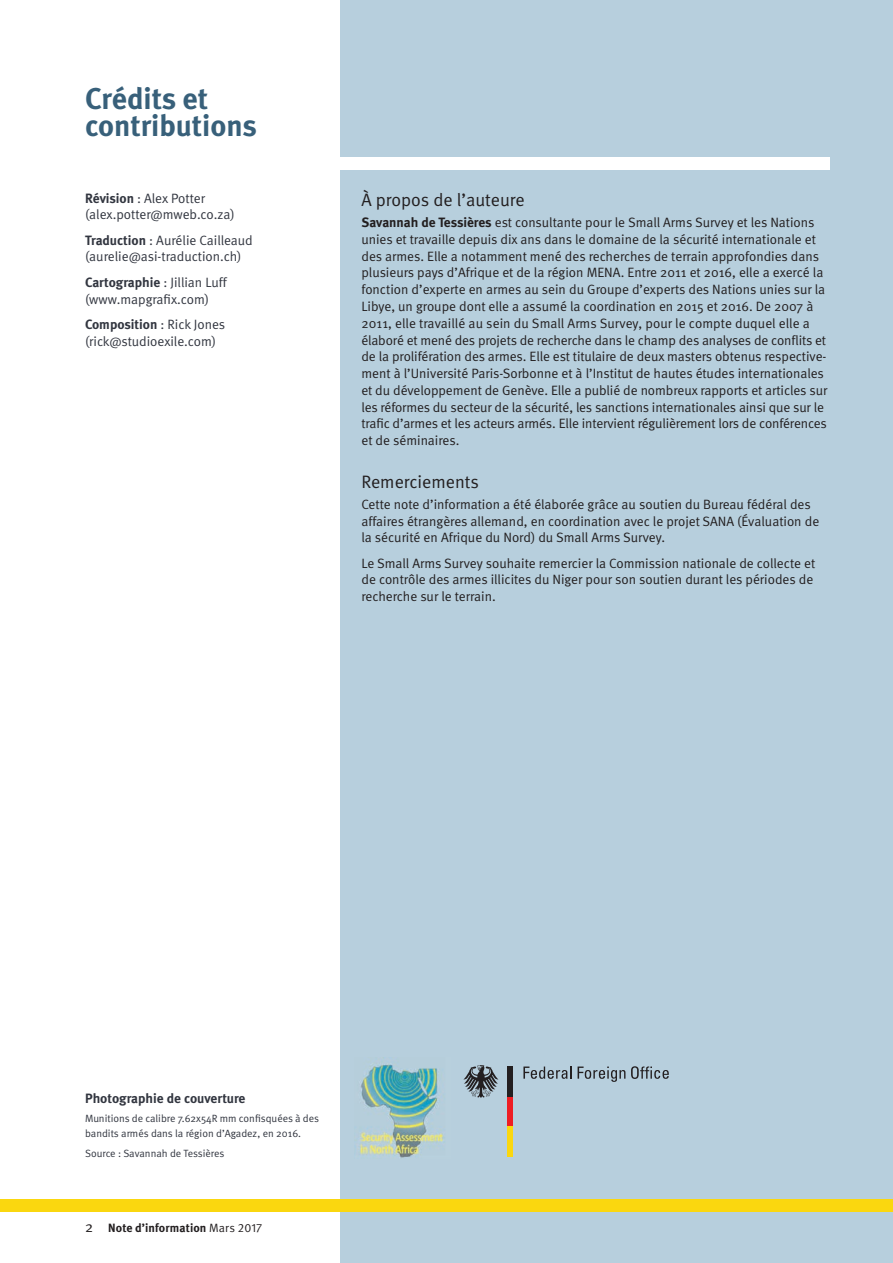
<style>
.page{position:relative;width:893px;height:1263px;background:#fff}
.page>*{position:absolute;margin:0;border:0;box-sizing:border-box;transform-origin:0 0}
.t1{font:700 30px/27px "Meta";color:#38607a}
.t2{font:18px "Meta Normal";color:#231f20}
.t3{font:13.5px/16.8px "Meta Normal";letter-spacing:-.005em;color:#231f20}
.t4{font:13.5px/16.8px "Meta Normal";color:#323640}
.t5{font:700 13.5px "Meta";color:#323640}
.t6{font:700 12px "Meta";letter-spacing:.01em;color:#231f20}
.t7{font:10.5px/15px "Meta Normal";color:#323640}
.s1{font-family:"Meta";font-weight:700}
.s2{font-family:"Meta Normal";font-weight:400}
.s3{font-family:"Meta Normal";font-weight:400;font-size:15px}
.s4{font-family:"Meta Normal Expert";font-weight:400}
</style>
<div class="page">
<div style="left:340px;top:0;width:553px;height:1263px;background:#b7cfdd"></div>
<div style="left:0;top:1199px;width:893px;height:13px;background:#fad70f"></div>
<div style="left:85px;top:158px;width:744px;height:12px;background:#fff"></div>
<div style="left:507px;top:1096px;width:6px;height:31px;background:#ee1d23"></div>
<div style="left:507px;top:1127px;width:6px;height:30px;background:#fad70f"></div>
<div style="left:507px;top:1067px;width:6px;height:30px;background:#231f20"></div>
<svg style="left:463px;top:1065px;width:35px;height:33px"></svg>
<svg style="left:523px;top:1066px;width:48px;height:13px"></svg>
<svg style="left:578px;top:1066px;width:47px;height:16px"></svg>
<svg style="left:631px;top:1066px;width:38px;height:13px"></svg>
<img style="left:355px;top:1057px;width:89px;height:101px">
<h1 class="t1" style="left:85px;top:85px;width:173px">Crédits et contributions</h1>
<p class="t4" style="left:85px;top:189px;width:151px"><span class="s1">Révision</span> : Alex Potter (alex.potter@mweb.co.za)</p>
<p class="t4" style="left:85px;top:231px;width:169px"><span class="s1">Traduction</span> : Aurélie Cailleaud (aurelie@asi-traduction.ch)</p>
<p class="t5" style="left:85px;top:273px;width:143px">Cartographie <span class="s2">: Jillian Luff</span></p>
<p class="t4" style="left:85px;top:290px;width:126px">(www.mapgrafix.com)</p>
<p class="t5" style="left:85px;top:316px;width:142px">Composition <span class="s2">: Rick Jones</span></p>
<p class="t4" style="left:85px;top:332px;width:133px">(rick@studioexile.com)</p>
<h2 class="t2" style="left:361px;top:189px;width:165px">À propos de l’auteure</h2>
<p class="t3" style="left:361px;top:214px;width:467px"><span class="s1">Savannah de Tessières</span> est consultante pour le Small Arms Survey et les Nations unies et travaille depuis dix ans dans le domaine de la sécurité internationale et des armes. Elle a notamment mené des recherches de terrain approfondies dans plusieurs pays d’Afrique et de la région MENA. Entre 2011 et 2016, elle a exercé la fonction d’experte en armes au sein du Groupe d’experts des Nations unies sur la Libye, un groupe dont elle a assumé la coordination en 2015 et 2016. De 2007 à 2011, elle travaillé au sein du Small Arms Survey, pour le compte duquel elle a élaboré et mené des projets de recherche dans le champ des analyses de conflits et de la prolifération des armes. Elle est titulaire de deux masters obtenus respective&shy;ment à l’Université Paris-Sorbonne et à l’Institut de hautes études internationales et du développement de Genève. Elle a publié de nombreux rapports et articles sur les réformes du secteur de la sécurité, les sanctions internationales ainsi que sur le trafic d’armes et les acteurs armés. Elle intervient régulièrement lors de conférences et de séminaires.</p>
<h2 class="t2" style="left:361px;top:471px;width:119px">Remerciements</h2>
<p class="t3" style="left:361px;top:495px;width:459px">Cette note d’information a été élaborée grâce au soutien du Bureau fédéral des affaires étrangères allemand, en coordination avec le projet SANA (Évaluation de la sécurité en Afrique du Nord) du Small Arms Survey.</p>
<p class="t3" style="left:361px;top:554px;width:455px">Le Small Arms Survey souhaite remercier la Commission nationale de collecte et de contrôle des armes illicites du Niger pour son soutien durant les périodes de recherche sur le terrain.</p>
<p class="t5" style="left:85px;top:1090px;width:162px">Photographie de couverture</p>
<p class="t7" style="left:85px;top:1111px;width:235px">Munitions de calibre 7.62x54R mm confisquées à des bandits armés dans la région d’Agadez, en 2016.</p>
<p class="t7" style="left:85px;top:1145px;width:141px">Source : Savannah de Tessières</p>
<p class="t6" style="left:85px;top:1220px;width:179px"><span class="s3">2</span> Note d’information <span class="s2">Mars</span> <span class="s4">2017</span></p>
</div>
